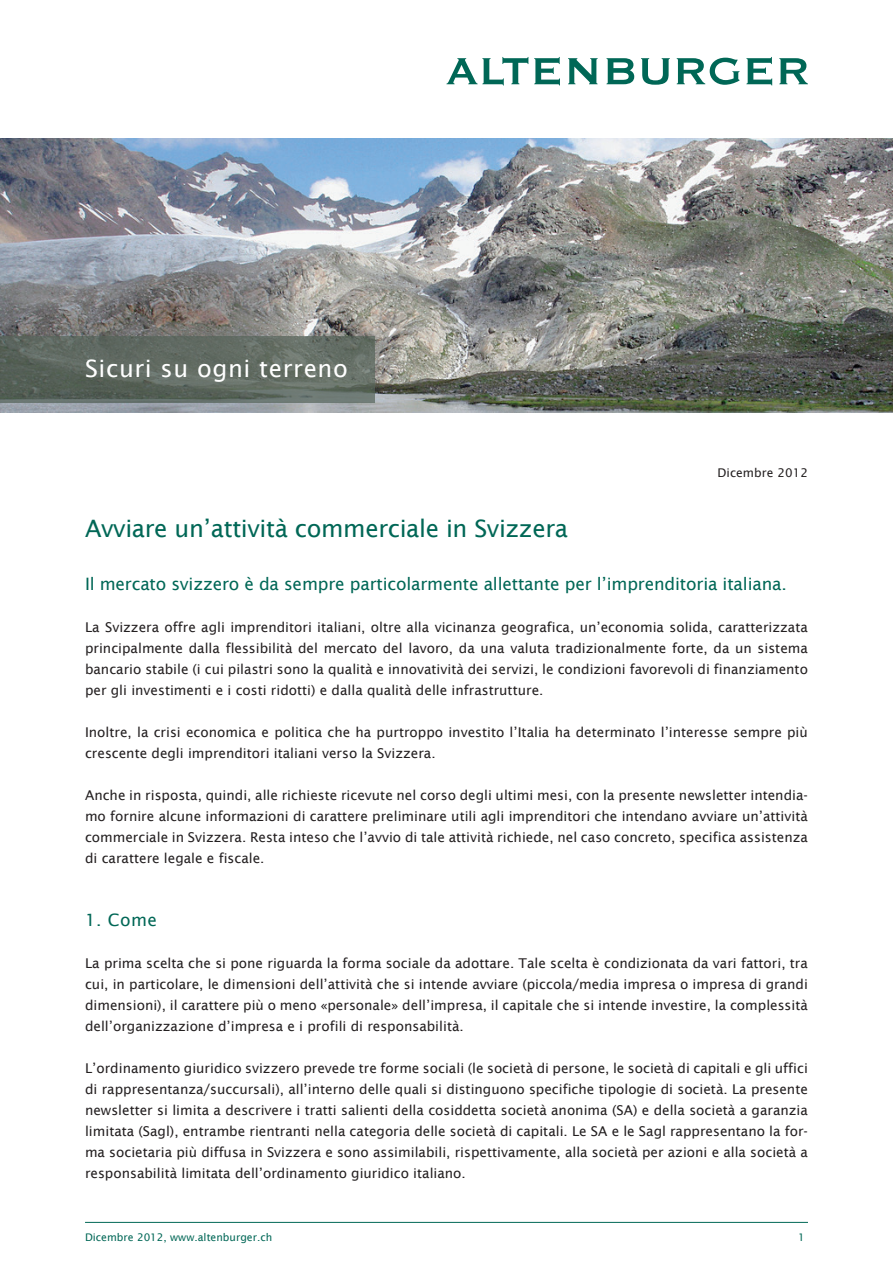
<style>
.page{position:relative;width:893px;height:1263px;background:#fff}
.page>*{position:absolute;margin:0;border:0;box-sizing:border-box;transform-origin:0 0}
.t1{font:24px "Lucida Sans";letter-spacing:-.015em;color:#006756}
.t2{font:24px "Lucida Sans";letter-spacing:.025em;color:#fff}
.t3{font:17.1px "Lucida Sans";letter-spacing:-.01em;color:#006756}
.t4{font:13.5px/21px "Lucida Sans";color:#231f20;text-align:justify}
.t5{font:12px "Lucida Sans";letter-spacing:.005em;color:#231f20}
.t6{font:10.5px "Lucida Sans";color:#006756}
</style>
<div class="page">
<hr style="left:85px;top:1222px;width:723px;height:1px;background:#006756">
<svg style="left:446px;top:57px;width:82px;height:29px"></svg>
<svg style="left:534px;top:57px;width:26px;height:29px"></svg>
<svg style="left:568px;top:58px;width:30px;height:26px"></svg>
<svg style="left:606px;top:58px;width:28px;height:26px"></svg>
<svg style="left:641px;top:58px;width:29px;height:27px"></svg>
<svg style="left:677px;top:58px;width:62px;height:27px"></svg>
<svg style="left:746px;top:57px;width:26px;height:29px"></svg>
<svg style="left:779px;top:58px;width:29px;height:26px"></svg>
<img style="left:0;top:138px;width:893px;height:274px">
<svg style="left:0;top:336px;width:374px;height:66px;background:#606a62"></svg>
<h1 class="t2" style="left:85px;top:355px;width:264px">Sicuri su ogni terreno</h1>
<p class="t5" style="left:717px;top:466px;width:92px">Dicembre 2012</p>
<h1 class="t1" style="left:85px;top:515px;width:484px">Avviare un’attività commerciale in Svizzera</h1>
<p class="t3" style="left:85px;top:574px;width:703px">Il mercato svizzero è da sempre particolarmente allettante per l’imprenditoria italiana.</p>
<p class="t4" style="left:85px;top:616px;width:724px">La Svizzera offre agli imprenditori italiani, oltre alla vicinanza geografica, un’economia solida, caratterizzata principalmente dalla flessibilità del mercato del lavoro, da una valuta tradizionalmente forte, da un sistema bancario stabile (i cui pilastri sono la qualità e innovatività dei servizi, le condizioni favorevoli di finanziamento per gli investimenti e i costi ridotti) e dalla qualità delle infrastrutture.</p>
<p class="t4" style="left:85px;top:721px;width:724px">Inoltre, la crisi economica e politica che ha purtroppo investito l’Italia ha determinato l’interesse sempre più crescente degli imprenditori italiani verso la Svizzera.</p>
<p class="t4" style="left:85px;top:784px;width:724px">Anche in risposta, quindi, alle richieste ricevute nel corso degli ultimi mesi, con la presente newsletter intendia&shy;mo fornire alcune informazioni di carattere preliminare utili agli imprenditori che intendano avviare un’attività commerciale in Svizzera. Resta inteso che l’avvio di tale attività richiede, nel caso concreto, specifica assistenza di carattere legale e fiscale.</p>
<p class="t3" style="left:85px;top:910px;width:74px">1. Come</p>
<p class="t4" style="left:85px;top:952px;width:724px">La prima scelta che si pone riguarda la forma sociale da adottare. Tale scelta è condizionata da vari fattori, tra cui, in particolare, le dimensioni dell’attività che si intende avviare (piccola/media impresa o impresa di grandi dimensioni), il carattere più o meno «personale» dell’impresa, il capitale che si intende investire, la complessità dell’organizzazione d’impresa e i profili di responsabilità.</p>
<p class="t4" style="left:85px;top:1057px;width:724px">L’ordinamento giuridico svizzero prevede tre forme sociali (le società di persone, le società di capitali e gli uffici di rappresentanza/succursali), all’interno delle quali si distinguono specifiche tipologie di società. La presente newsletter si limita a descrivere i tratti salienti della cosiddetta società anonima (SA) e della società a garanzia limitata (Sagl), entrambe rientranti nella categoria delle società di capitali. Le SA e le Sagl rappresentano la for&shy;ma societaria più diffusa in Svizzera e sono assimilabili, rispettivamente, alla società per azioni e alla società a responsabilità limitata dell’ordinamento giuridico italiano.</p>
<p class="t6" style="left:85px;top:1231px;width:189px">Dicembre 2012, www.altenburger.ch</p>
<p class="t6" style="left:798px;top:1231px;width:8px">1</p>
</div>
